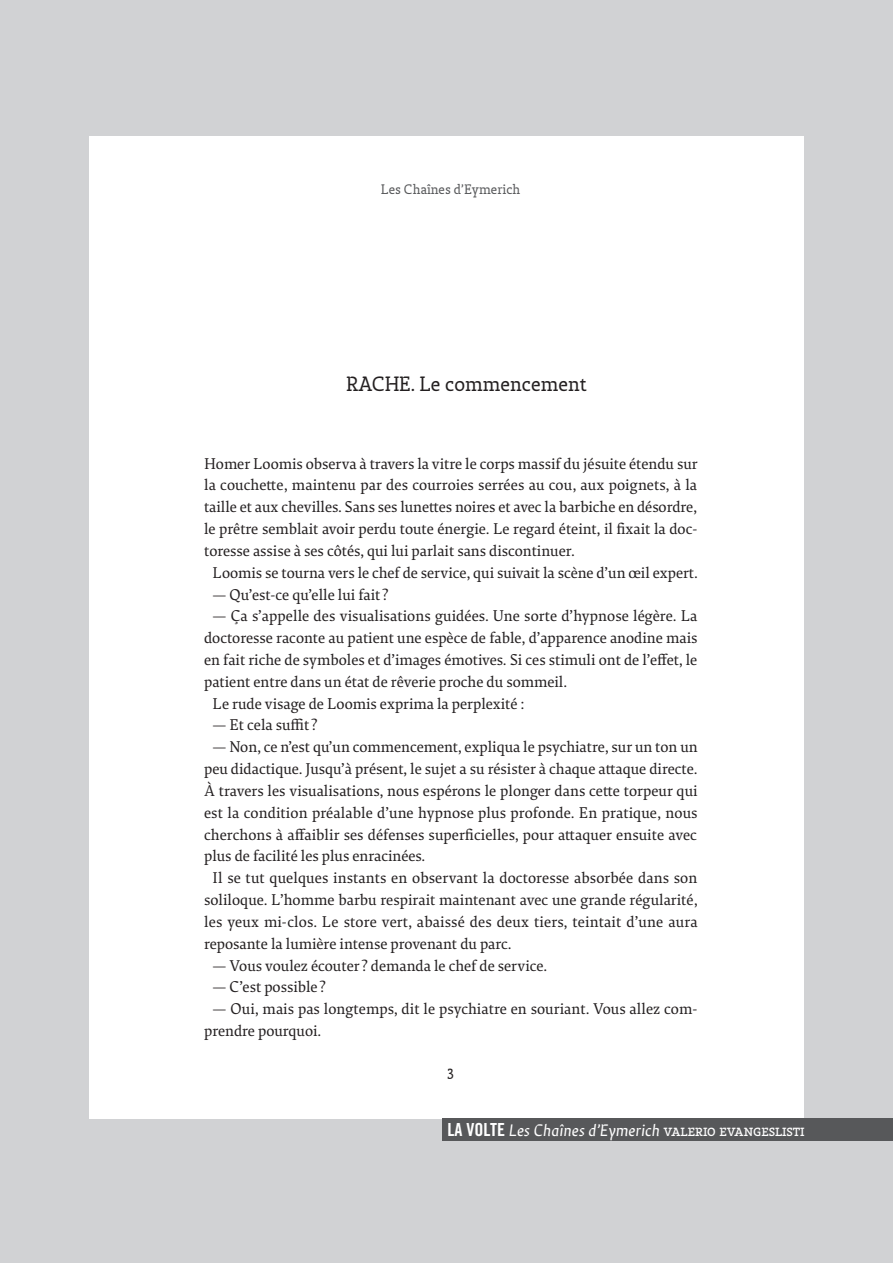
<style>
.page{position:relative;width:893px;height:1263px;background:#d1d2d4}
.page>*{position:absolute;margin:0;border:0;box-sizing:border-box;transform-origin:0 0}
.t1{font:22.5px "La Volte Slab Classic";color:#231f20}
.t2{font:italic 18px "La Volte Sans";color:#fff}
.t3{font:16.8px/21.8px "La Volte Texte";color:#231f20}
.t4{font:16.5px "La Volte Slab Classic";color:#231f20}
.t5{font:15px "La Volte Slab Classic";color:#57585a}
.s1{font-family:"Trade Gothic Bold Cond Twenty";font-style:normal}
.s2{font-family:"La Volte Slab Classic";font-style:normal}
</style>
<div class="page">
<div style="left:89px;top:136px;width:715px;height:982px;background:#fff"></div>
<div style="left:442px;top:1118px;width:451px;height:23px;background:#57585a"></div>
<p class="t5" style="left:381px;top:181px;width:141px">Les Chaînes d’Eymerich</p>
<h1 class="t1" style="left:346px;top:371px;width:242px">RACHE. Le commencement</h1>
<p class="t3" style="left:204px;top:452px;width:495px">Homer Loomis observa à travers la vitre le corps massif du jésuite étendu sur</p>
<p class="t3" style="left:204px;top:474px;width:495px">la couchette, maintenu par des courroies serrées au cou, aux poignets, à la</p>
<p class="t3" style="left:204px;top:496px;width:495px">taille et aux chevilles. Sans ses lunettes noires et avec la barbiche en désordre,</p>
<p class="t3" style="left:204px;top:518px;width:495px">le prêtre semblait avoir perdu toute énergie. Le regard éteint, il fixait la doc-</p>
<p class="t3" style="left:204px;top:540px;width:372px">toresse assise à ses côtés, qui lui parlait sans discontinuer.</p>
<p class="t3" style="left:213px;top:561px;width:486px">Loomis se tourna vers le chef de service, qui suivait la scène d’un œil expert.</p>
<p class="t3" style="left:213px;top:583px;width:177px">— Qu’est-ce qu’elle lui fait?</p>
<p class="t3" style="left:213px;top:605px;width:486px">— Ça s’appelle des visualisations guidées. Une sorte d’hypnose légère. La</p>
<p class="t3" style="left:204px;top:627px;width:495px">doctoresse raconte au patient une espèce de fable, d’apparence anodine mais</p>
<p class="t3" style="left:204px;top:649px;width:495px">en fait riche de symboles et d’images émotives. Si ces stimuli ont de l’effet, le</p>
<p class="t3" style="left:204px;top:671px;width:364px">patient entre dans un état de rêverie proche du sommeil.</p>
<p class="t3" style="left:213px;top:692px;width:313px">Le rude visage de Loomis exprima la perplexité :</p>
<p class="t3" style="left:213px;top:714px;width:107px">— Et cela suffit?</p>
<p class="t3" style="left:213px;top:736px;width:486px">— Non, ce n’est qu’un commencement, expliqua le psychiatre, sur un ton un</p>
<p class="t3" style="left:204px;top:758px;width:495px">peu didactique. Jusqu’à présent, le sujet a su résister à chaque attaque directe.</p>
<p class="t3" style="left:204px;top:780px;width:495px">À travers les visualisations, nous espérons le plonger dans cette torpeur qui</p>
<p class="t3" style="left:204px;top:801px;width:495px">est la condition préalable d’une hypnose plus profonde. En pratique, nous</p>
<p class="t3" style="left:204px;top:823px;width:494px">cherchons à affaiblir ses défenses superficielles, pour attaquer ensuite avec</p>
<p class="t3" style="left:204px;top:845px;width:222px">plus de facilité les plus enracinées.</p>
<p class="t3" style="left:213px;top:867px;width:486px">Il se tut quelques instants en observant la doctoresse absorbée dans son</p>
<p class="t3" style="left:204px;top:889px;width:495px">soliloque. L’homme barbu respirait maintenant avec une grande régularité,</p>
<p class="t3" style="left:204px;top:911px;width:495px">les yeux mi-clos. Le store vert, abaissé des deux tiers, teintait d’une aura</p>
<p class="t3" style="left:204px;top:932px;width:309px">reposante la lumière intense provenant du parc.</p>
<p class="t3" style="left:213px;top:954px;width:336px">— Vous voulez écouter? demanda le chef de service.</p>
<p class="t3" style="left:213px;top:976px;width:115px">— C’est possible ?</p>
<p class="t3" style="left:204px;top:998px;width:495px;text-indent:9px">— Oui, mais pas longtemps, dit le psychiatre en souriant. Vous allez com&shy;prendre pourquoi.</p>
<p class="t4" style="left:448px;top:1061px;width:8px">3</p>
<p class="t2" style="left:447px;top:1121px;width:359px"><span class="s1">LA VOLTE</span> Les Chaînes d’Eymerich <span class="s2">Valerio Evangeslisti</span></p>
</div>
